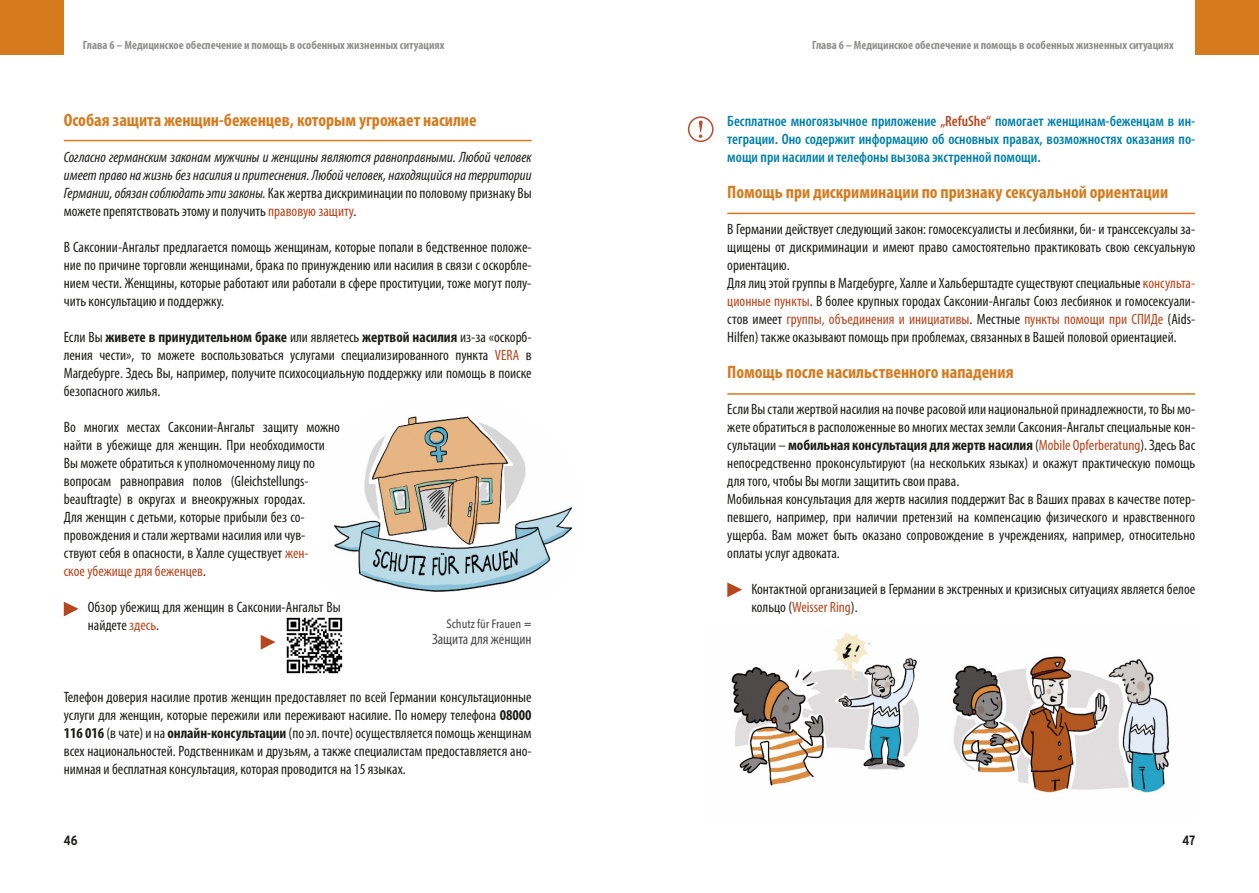
<style>
.page{position:relative;width:1259px;height:893px;background:#fff}
.page>*{position:absolute;margin:0;border:0;box-sizing:border-box;transform-origin:0 0}
.t1{font:700 condensed 18px "Myriad Pro";color:#d57b1e}
.t2{font:condensed 15px/18px "Myriad Pro";color:#1d1d1b}
.t3{font:italic condensed 15px/18px "Myriad Pro";color:#1d1d1b;text-align:justify}
.t4{font:600 condensed 15px/18px "Myriad Pro";color:#0080a8;text-align:justify}
.t5{font:condensed 15px "Myriad Pro";color:#4a4a49}
.t6{font:700 condensed 13.5px "Interstate";color:#1d1d1b}
.t7{font:700 condensed 12px "Myriad Pro";color:#8e8e8d}
.t8{font:500 12px "Avenir Next Condensed";color:#4a4a49}
.s1{font-style:normal}
.s2{font-style:normal;color:#b7451d}
.s3{font-weight:700}
.s4{color:#b7451d}
</style>
<div class="page">
<svg style="left:727px;top:582px;width:15px;height:15px"></svg>
<svg style="left:64px;top:602px;width:15px;height:14px"></svg>
<hr style="left:64px;top:140px;width:467px;height:1px;background:#d57b1e">
<hr style="left:727px;top:213px;width:468px;height:1px;background:#d57b1e">
<hr style="left:727px;top:393px;width:468px;height:2px;background:#d57b1e">
<img style="left:334px;top:416px;width:238px;height:176px">
<svg style="left:688px;top:116px;width:25px;height:26px"></svg>
<img style="left:731px;top:632px;width:439px;height:161px">
<div style="left:1195px;top:0;width:64px;height:54px;background:#d57b1e"></div>
<div style="left:0;top:0;width:64px;height:54px;background:#d57b1e"></div>
<img style="left:286px;top:617px;width:57px;height:57px">
<svg style="left:261px;top:635px;width:14px;height:15px"></svg>
<p class="t7" style="left:83px;top:40px;width:363px">Глава 6 – Медицинское обеспечение и помощь в особенных жизненных ситуациях</p>
<p class="t7" style="left:812px;top:40px;width:363px">Глава 6 – Медицинское обеспечение и помощь в особенных жизненных ситуациях</p>
<p class="t1" style="left:64px;top:114px;width:414px">Особая защита женщин-беженцев, которым угрожает насилие</p>
<p class="t3" style="left:64px;top:149px;width:469px">Согласно германским законам мужчины и женщины являются равноправными. Любой человек имеет правона жизньбезнасилияипритеснения. Любойчеловек,находящийсяна территории Германии,обязансоблюдатьэтизаконы.<span class="s1">Как жертва дискриминации по половому признаку Вы можете препятствовать этому и получить</span> <span class="s2">правовую защиту</span><span class="s1">.</span></p>
<p class="t2" style="left:64px;top:239px;width:469px;text-align:justify">В Саксонии-Ангальт предлагается помощь женщинам, которые попали в бедственное положе&shy;ние по причине торговли женщинами, брака по принуждению или насилия в связи с оскорбле&shy;нием чести. Женщины, которые работают или работали в сфере проституции, тоже могут полу&shy;чить консультацию и поддержку.</p>
<p class="t2" style="left:64px;top:329px;width:469px;text-align:justify">Если Вы <span class="s3">живете в принудительном браке</span> или являетесь <span class="s3">жертвой насилия</span> из-за «оскорб&shy;ления чести», то можете воспользоваться услугами специализированного пункта <span class="s4">VERA</span> в Магдебурге. Здесь Вы, например, получите психосоциальную поддержку или помощь в поиске безопасного жилья.</p>
<p class="t2" style="left:64px;top:419px;width:278px">Во многих местах Саксонии-Ангальт защиту можно найти в убежище для женщин. При необходимости Вы можете обратиться к уполномоченному лицу по вопросам равноправия полов (Gleichstellungs&shy;beauftragte) в округах и внеокружных городах.<br>Для женщин с детьми, которые прибыли без со&shy;провождения и стали жертвами насилия или чув&shy;ствуют себя в опасности, в Халле существует <span class="s4">жен-<br>ское убежище для беженцев</span>.</p>
<p class="t2" style="left:88px;top:599px;width:254px">Обзор убежищ для женщин в Саксонии-Ангальт Вы найдете <span class="s4">здесь</span>.</p>
<p class="t8" style="left:446px;top:617px;width:87px">Schutz für Frauen =</p>
<p class="t5" style="left:432px;top:634px;width:101px">Защита для женщин</p>
<p class="t2" style="left:64px;top:689px;width:469px;text-align:justify">Телефон доверия насилие против женщин предоставляет по всей Германии консультационные услуги для женщин, которые пережили или переживают насилие. По номеру телефона <span class="s3">08000<br>116 016</span> (вчате) и на <span class="s3">онлайн-консультации</span> (поэл. почте)осуществляется помощь женщинам всех национальностей. Родственникам и друзьям, а также специалистам предоставляется ано&shy;нимная и бесплатная консультация, которая проводится на 15 языках.</p>
<p class="t4" style="left:727px;top:113px;width:469px">Бесплатное многоязычное приложение <span class="s4">„RefuShe“</span> помогает женщинам-беженцам в ин&shy;теграции. Оно содержит информацию об основных правах, возможностях оказания по&shy;мощи при насилии и телефоны вызова экстренной помощи.</p>
<p class="t1" style="left:727px;top:186px;width:442px">Помощь при дискриминации по признаку сексуальной ориентации</p>
<p class="t2" style="left:727px;top:221px;width:469px">В Германии действует следующий закон: гомосексуалисты и лесбиянки, би- и транссексуалы за&shy;щищены от дискриминации и имеют право самостоятельно практиковать свою сексуальную ориентацию.<br>Для лиц этой группы в Магдебурге, Халле и Хальберштадте существуют специальные <span class="s4">консульта&shy;ционные пункты</span>. В более крупных городах Саксонии-Ангальт Союз лесбиянок и гомосексуали&shy;стов имеет <span class="s4">группы, объединения и инициативы</span>. Местные <span class="s4">пункты помощи при СПИДе</span> (Aids-Hilfen) также оказывают помощь при проблемах, связанных в Вашей половой ориентацией.</p>
<p class="t1" style="left:727px;top:366px;width:288px">Помощь после насильственного нападения</p>
<p class="t2" style="left:727px;top:401px;width:469px">Если Вы стали жертвой насилия на почверасовой или национальной принадлежности,то Вы мо&shy;жетеобратитьсяврасположенныево многих местахземли Саксония-Ангальтспециальныекон&shy;сультации –<span class="s3">мобильная консультация дляжертв насилия</span> (<span class="s4">Mobile Opferberatung</span>).Здесь Вас непосредственно проконсультируют (на нескольких языках) и окажут практическую помощь для того, чтобы Вы могли защитить свои права.<br>Мобильная консультация для жертв насилия поддержит Вас в Ваших правах в качестве потер&shy;певшего, например, при наличии претензий на компенсацию физического и нравственного ущерба. Вам может быть оказано сопровождение в учреждениях, например, относительно оплаты услуг адвоката.</p>
<p class="t2" style="left:751px;top:581px;width:445px">Контактной организацией в Германии в экстренных и кризисных ситуациях является белое кольцо (<span class="s4">Weisser Ring</span>).</p>
<p class="t6" style="left:64px;top:833px;width:15px">46</p>
<p class="t6" style="left:1182px;top:833px;width:14px">47</p>
</div>
